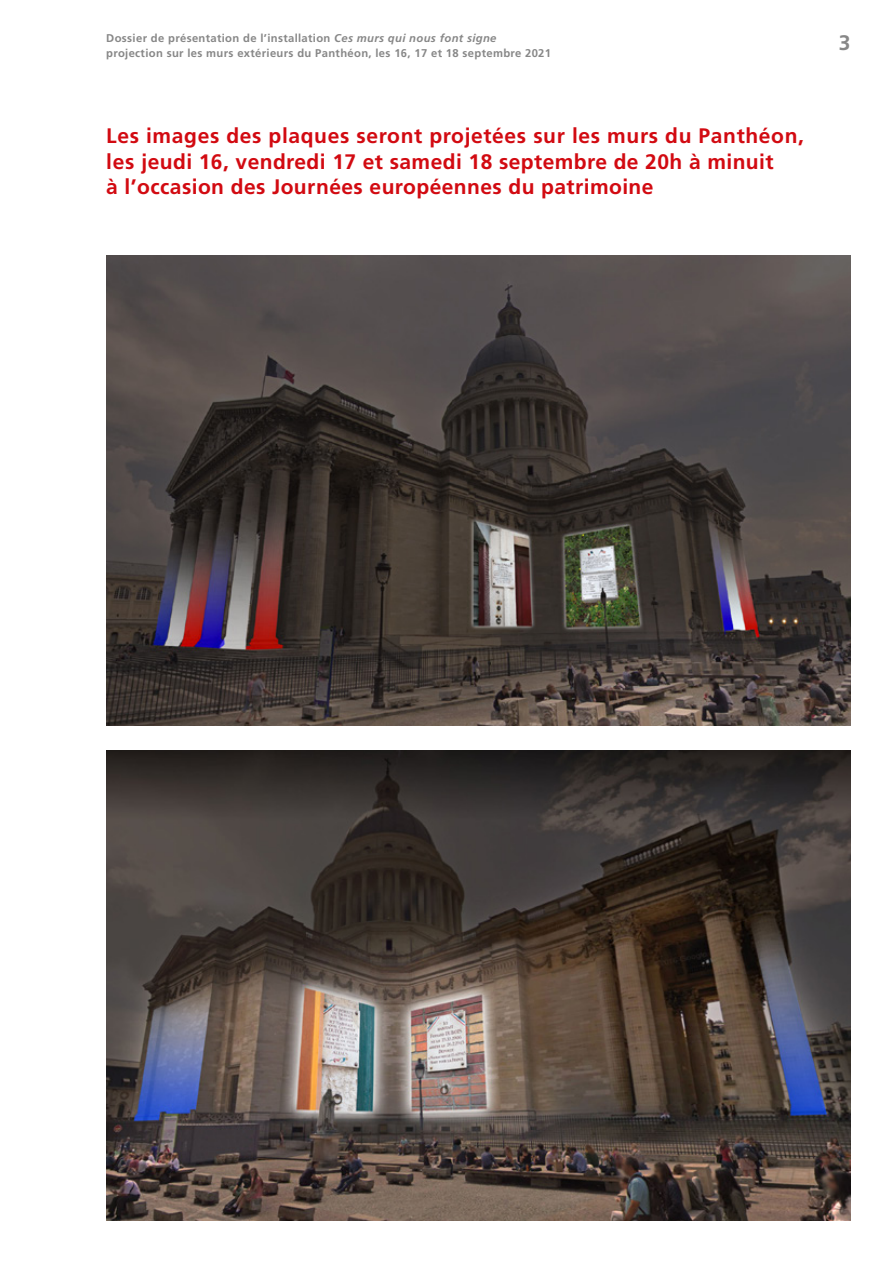
<style>
.page{position:relative;width:893px;height:1263px;background:#fff}
.page>*{position:absolute;margin:0;border:0;box-sizing:border-box;transform-origin:0 0}
.t1{font:700 21px/25.5px "Frutiger LT";letter-spacing:.02em;color:#d20a11}
.t2{font:700 21px "Frutiger LT";color:#878787}
.t3{font:700 11.25px/15px "Frutiger LT";letter-spacing:.03em;color:#878787}
.s1{font-style:italic}
</style>
<div class="page">
<img style="left:106px;top:750px;width:744px;height:470px">
<img style="left:106px;top:255px;width:744px;height:470px">
<p class="t3" style="left:106px;top:31px;width:446px">Dossier de présentation de l’installation <span class="s1">Ces murs qui nous font signe </span>projection sur les murs extérieurs du Panthéon, les 16, 17 et 18 septembre 2021</p>
<p class="t2" style="left:839px;top:30px;width:13px">3</p>
<p class="t1" style="left:106px;top:123px;width:699px">Les images des plaques seront projetées sur les murs du Panthéon, les jeudi 16, vendredi 17 et samedi 18 septembre de 20h à minuit<br>à l’occasion des Journées européennes du patrimoine</p>
</div>
